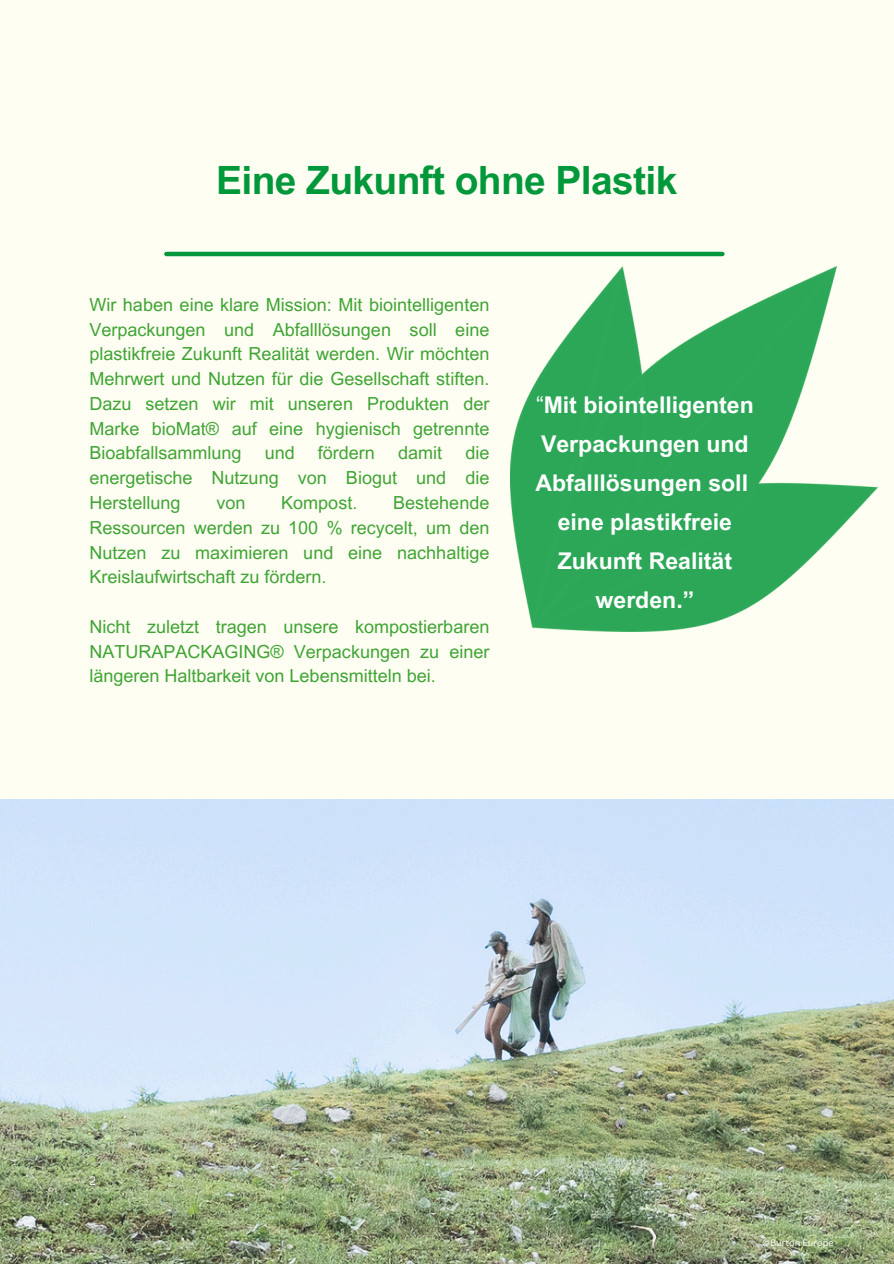
<style>
.page{position:relative;width:894px;height:1264px;background:#fff}
.page>*{position:absolute;margin:0;border:0;box-sizing:border-box;transform-origin:0 0}
.t1{font:700 39px "Arial MT Pro";letter-spacing:-.015em;color:#00983a}
.t2{font:700 23.1px/38.8px "Arial MT Pro";color:#fff;text-align:center}
.t3{font:18px/24.8px "Arial MT Pro";color:#3fa435;text-align:justify}
.t4{font:12px "Canva Sans";color:#fff}
.t5{font:9px "Canva Sans";color:#fff}
.s1{font-weight:400}
</style>
<div class="page">
<div style="left:0;top:0;width:893px;height:1263px;background:#fffef2"></div>
<hr style="left:166px;top:252px;width:556px;height:4px;background:#00983a">
<img style="left:0;top:799px;width:893px;height:464px">
<img style="left:510px;top:266px;width:367px;height:365px">
<h1 class="t1" style="left:216px;top:166px;width:462px">Eine Zukunft ohne Plastik</h1>
<h3 class="t3" style="left:89px;top:294px;width:401px">Wir haben eine klare Mission: Mit biointelligenten Verpackungen und Abfalllösungen soll eine plastikfreie Zukunft Realität werden. Wir möchten Mehrwert und Nutzen für die Gesellschaft stiften.<br>Dazu setzen wir mit unseren Produkten der Marke bioMat® auf eine hygienisch getrennte Bioabfallsammlung</h3>
<h3 class="t3" style="left:264px;top:443px;width:32px">und</h3>
<h3 class="t3" style="left:318px;top:443px;width:59px">fördern</h3>
<h3 class="t3" style="left:398px;top:443px;width:46px">damit</h3>
<h3 class="t3" style="left:89px;top:443px;width:401px;text-indent:376px">die energetische Nutzung von Biogut und die Herstellung</h3>
<h3 class="t3" style="left:89px;top:492px;width:401px;text-indent:304px">Bestehende Ressourcen werden zu 100 % recycelt, um den Nutzen zu maximieren und eine nachhaltige Kreislaufwirtschaft zu fördern.</h3>
<h3 class="t3" style="left:89px;top:616px;width:401px">Nicht zuletzt tragen unsere kompostierbaren NATURAPACKAGING® Verpackungen zu einer längeren Haltbarkeit von Lebensmitteln bei.</h3>
<h3 class="t3" style="left:216px;top:492px;width:31px">von</h3>
<h3 class="t3" style="left:281px;top:492px;width:78px">Kompost.</h3>
<p class="t2" style="left:535px;top:388px;width:220px"><span class="s1">“</span>Mit biointelligenten<br>Verpackungen und<br>Abfalllösungen soll eine plastikfreie<br>Zukunft Realität werden.”</p>
<p class="t4" style="left:89px;top:1172px;width:8px">2</p>
<h2 class="t5" style="left:762px;top:1236px;width:73px">©Burton Europe</h2>
</div>
